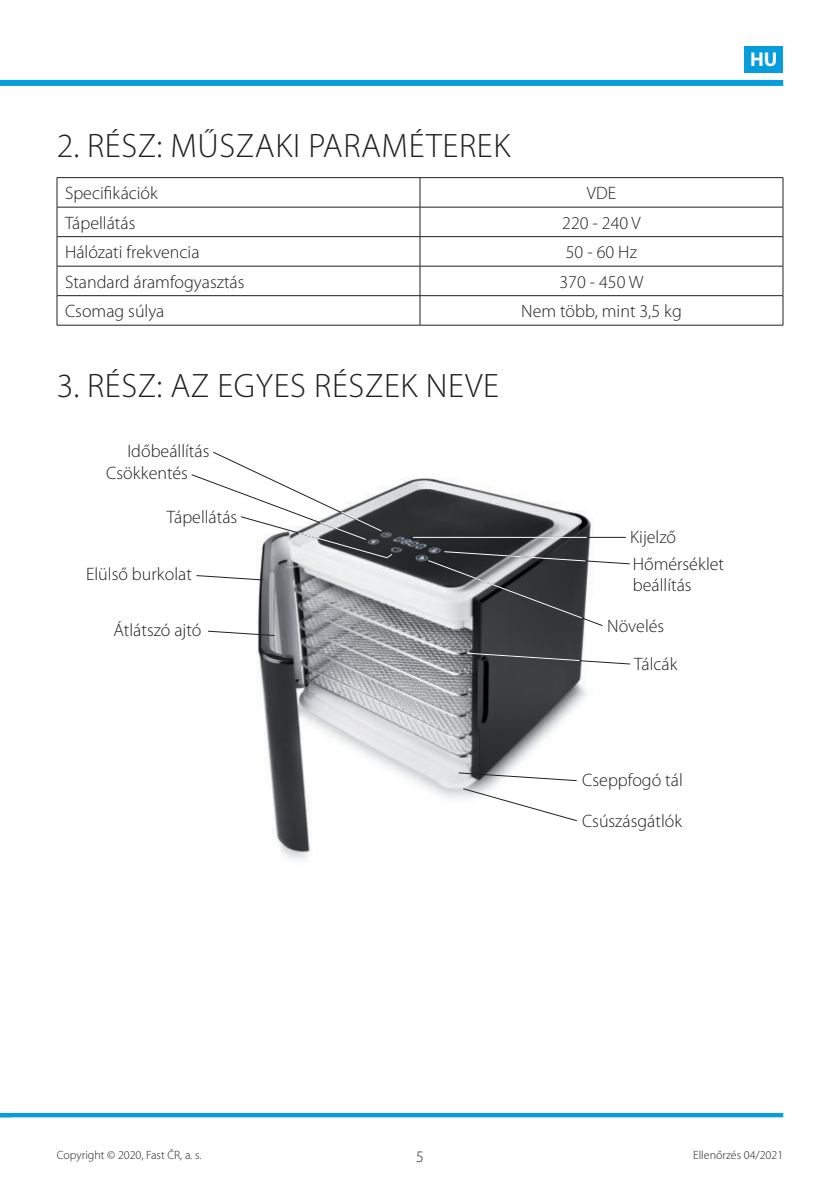
<style>
.page{position:relative;width:840px;height:1191px;background:#fff}
.page>*{position:absolute;margin:0;border:0;box-sizing:border-box;transform-origin:0 0}
.t1{font:300 34px "Myriad Pro";letter-spacing:.02em;color:#231f20}
.t2{font:700 20px "Myriad Pro";color:#fff}
.t3{font:300 18px/27px "Myriad Pro";color:#231f20}
.t4{font:300 16px "Myriad Pro";color:#231f20}
.t5{font:300 12px "Myriad Pro";color:#231f20}
</style>
<div class="page">
<div style="left:0;top:80px;width:782px;height:6px;background:#069ddc"></div>
<div style="left:744px;top:46px;width:38px;height:26px;background:#069ddc"></div>
<hr style="left:0;top:1113px;width:782px;height:4px;background:#069ddc">
<hr style="left:57px;top:177px;width:363px;height:1px;background:#231f20">
<hr style="left:420px;top:177px;width:362px;height:1px;background:#231f20">
<hr style="left:57px;top:207px;width:363px;height:1px;background:#231f20">
<hr style="left:420px;top:207px;width:362px;height:1px;background:#231f20">
<hr style="left:57px;top:236px;width:363px;height:1px;background:#231f20">
<hr style="left:420px;top:236px;width:362px;height:1px;background:#231f20">
<hr style="left:57px;top:266px;width:363px;height:1px;background:#231f20">
<hr style="left:420px;top:266px;width:362px;height:1px;background:#231f20">
<hr style="left:57px;top:295px;width:363px;height:1px;background:#231f20">
<svg style="left:57px;top:178px;width:1px;height:147px"></svg>
<hr style="left:420px;top:295px;width:362px;height:1px;background:#231f20">
<svg style="left:419px;top:178px;width:1px;height:147px"></svg>
<svg style="left:782px;top:178px;width:1px;height:147px"></svg>
<hr style="left:57px;top:325px;width:363px;height:1px;background:#231f20">
<hr style="left:420px;top:325px;width:362px;height:1px;background:#231f20">
<img style="left:256px;top:477px;width:352px;height:383px">
<hr style="left:412px;top:537px;width:213px;height:1px;background:#231f20">
<hr style="left:412px;top:537px;width:174px;height:1px;background:#fff">
<svg style="left:427px;top:551px;width:203px;height:75px"></svg>
<svg style="left:462px;top:652px;width:168px;height:12px"></svg>
<svg style="left:458px;top:772px;width:118px;height:9px"></svg>
<svg style="left:462px;top:788px;width:115px;height:33px"></svg>
<svg style="left:208px;top:630px;width:67px;height:6px"></svg>
<svg style="left:196px;top:575px;width:67px;height:5px"></svg>
<svg style="left:191px;top:451px;width:201px;height:107px"></svg>
<h1 class="t1" style="left:57px;top:129px;width:455px">2. RÉSZ: MŰSZAKI PARAMÉTEREK</h1>
<p class="t3" style="left:65px;top:180px;width:94px">Specifikációk</p>
<p class="t3" style="left:586px;top:180px;width:31px">VDE</p>
<p class="t3" style="left:65px;top:210px;width:72px">Tápellátás</p>
<p class="t3" style="left:562px;top:210px;width:80px">220 - 240 V</p>
<p class="t3" style="left:65px;top:239px;width:136px">Hálózati frekvencia</p>
<p class="t3" style="left:565px;top:239px;width:73px">50 - 60 Hz</p>
<p class="t3" style="left:65px;top:269px;width:181px">Standard áramfogyasztás</p>
<p class="t3" style="left:559px;top:269px;width:86px">370 - 450 W</p>
<p class="t3" style="left:65px;top:298px;width:101px">Csomag súlya</p>
<p class="t3" style="left:521px;top:298px;width:162px">Nem több, mint 3,5 kg</p>
<h1 class="t1" style="left:57px;top:368px;width:443px">3. RÉSZ: AZ EGYES RÉSZEK NEVE</h1>
<p class="t3" style="left:127px;top:438px;width:83px">Időbeállítás</p>
<p class="t3" style="left:106px;top:460px;width:83px">Csökkentés</p>
<p class="t3" style="left:167px;top:504px;width:72px">Tápellátás</p>
<p class="t3" style="left:86px;top:561px;width:107px">Elülső burkolat</p>
<p class="t3" style="left:113px;top:617px;width:89px">Átlátszó ajtó</p>
<p class="t3" style="left:629px;top:523px;width:96px">Kijelző<br>Hőmérséklet</p>
<p class="t3" style="left:632px;top:572px;width:60px">beállítás</p>
<p class="t3" style="left:634px;top:608px;width:45px;line-height:38px;text-indent:-27px">Növelés<br>Tálcák</p>
<p class="t2" style="left:749px;top:49px;width:29px">HU</p>
<p class="t3" style="left:582px;top:767px;width:102px">Cseppfogó tál</p>
<p class="t3" style="left:581px;top:808px;width:101px">Csúszásgátlók</p>
<p class="t5" style="left:57px;top:1149px;width:146px">Copyright © 2020, Fast ČR, a. s.</p>
<p class="t5" style="left:692px;top:1149px;width:91px">Ellenőrzés 04/2021</p>
<p class="t4" style="left:416px;top:1148px;width:9px">5</p>
</div>
